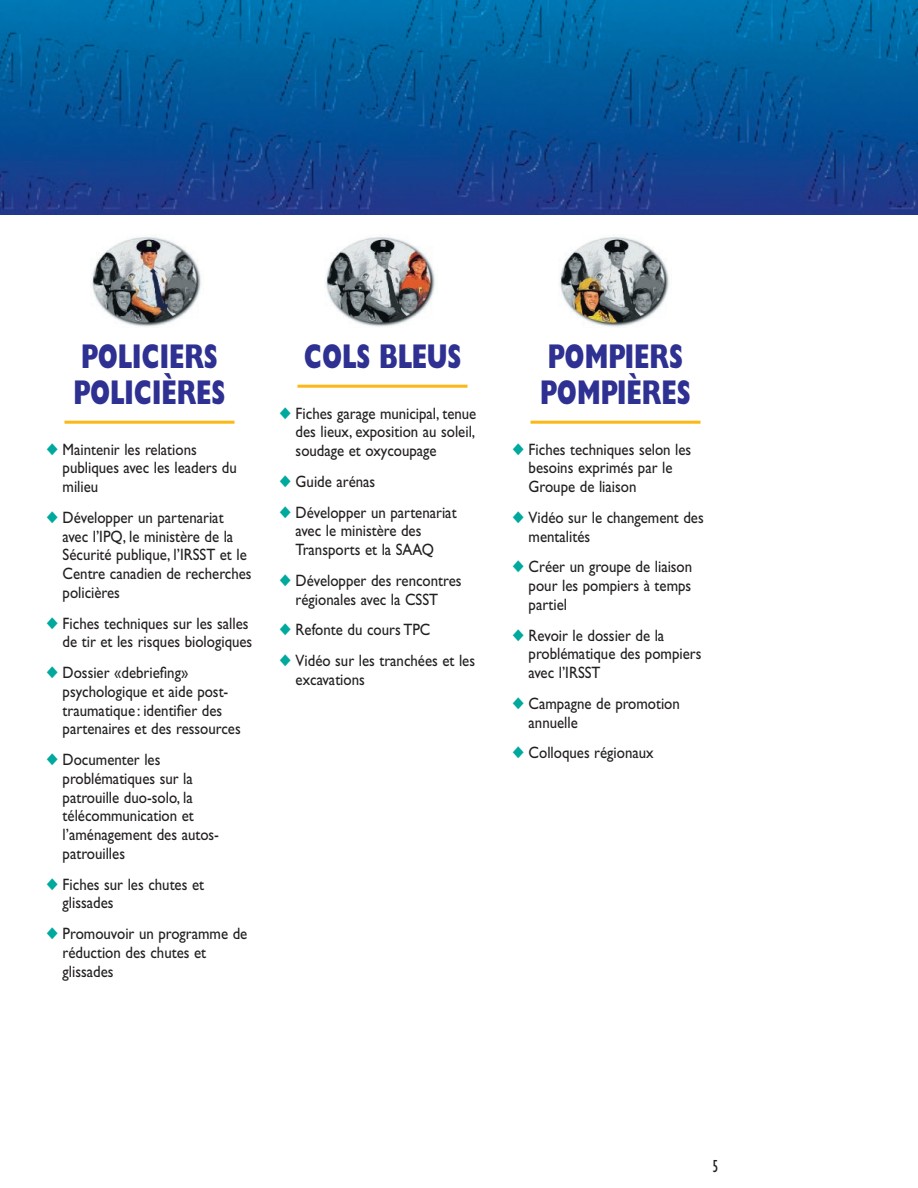
<style>
.page{position:relative;width:918px;height:1188px;background:#fff}
.page>*{position:absolute;margin:0;border:0;box-sizing:border-box;transform-origin:0 0}
.t1{font:800 34.5px/36px "Gill Sans";color:#2e3092;scale:.7 1}
.t2{font:condensed 18px "Gill Sans";color:#231f20;scale:.9 1}
.t3{font:16.5px/18.8px "Gill Sans";color:#231f20;scale:.9 1}
.s1{color:#00a99d}
</style>
<div class="page">
<hr style="left:64px;top:421px;width:170px;height:3px;background:#fcb814">
<hr style="left:297px;top:385px;width:171px;height:3px;background:#fcb814">
<hr style="left:531px;top:421px;width:169px;height:3px;background:#fcb814">
<img style="left:0;top:0;width:918px;height:214px">
<img style="left:91px;top:234px;width:111px;height:93px">
<img style="left:325px;top:236px;width:111px;height:91px">
<img style="left:559px;top:236px;width:111px;height:92px">
<h1 class="t1" style="left:74px;top:342px;width:219px">POLICIERS<br>POLICIÈRES</h1>
<p class="t3" style="left:63px;top:442px;width:195px;text-indent:-16px"><span class="s1">◆</span> Maintenir les relations publiques avec les leaders du milieu</p>
<p class="t3" style="left:63px;top:510px;width:211px;text-indent:-16px"><span class="s1">◆</span> Développer un partenariat avec l’IPQ, le ministère de la<br>Sécurité publique, l’IRSST et le<br>Centre canadien de recherches policières</p>
<p class="t3" style="left:46px;top:616px;width:230px;text-align:right"><span class="s1">◆</span> Fiches techniques sur les salles de tir et les risques biologiques</p>
<p class="t3" style="left:63px;top:665px;width:199px;text-indent:-16px"><span class="s1">◆</span> Dossier «debriefing» psychologique et aide post&shy;traumatique: identifier des partenaires et des ressources</p>
<p class="t3" style="left:63px;top:752px;width:175px;text-indent:-16px"><span class="s1">◆</span> Documenter les problématiques sur la patrouille duo-solo, la télécommunication et l’aménagement des autos&shy;patrouilles</p>
<p class="t3" style="left:63px;top:877px;width:159px;text-indent:-16px"><span class="s1">◆</span> Fiches sur les chutes et glissades</p>
<p class="t3" style="left:63px;top:926px;width:207px;text-indent:-16px"><span class="s1">◆</span> Promouvoir un programme de réduction des chutes et glissades</p>
<h1 class="t1" style="left:304px;top:342px;width:226px">COLS BLEUS</h1>
<p class="t3" style="left:296px;top:406px;width:202px;text-align:justify;text-indent:-16px"><span class="s1">◆</span> Fiches garage municipal, tenue des lieux, exposition au soleil, soudage et oxycoupage</p>
<p class="t3" style="left:279px;top:474px;width:108px"><span class="s1">◆</span> Guide arénas</p>
<p class="t3" style="left:296px;top:505px;width:180px;text-indent:-16px"><span class="s1">◆</span> Développer un partenariat avec le ministère des<br>Transports et la SAAQ</p>
<p class="t3" style="left:279px;top:573px;width:204px;text-align:center"><span class="s1">◆</span> Développer des rencontres régionales avec la CSST</p>
<p class="t3" style="left:279px;top:622px;width:169px"><span class="s1">◆</span> Refonte du cours TPC</p>
<p class="t3" style="left:296px;top:653px;width:201px;text-indent:-16px"><span class="s1">◆</span> Vidéo sur les tranchées et les excavations</p>
<h1 class="t1" style="left:540px;top:342px;width:216px">POMPIERS<br>POMPIÈRES</h1>
<p class="t3" style="left:529px;top:442px;width:182px;text-indent:-16px"><span class="s1">◆</span> Fiches techniques selon les besoins exprimés par le<br>Groupe de liaison</p>
<p class="t3" style="left:529px;top:510px;width:196px;text-indent:-16px"><span class="s1">◆</span> Vidéo sur le changement des mentalités</p>
<p class="t3" style="left:529px;top:559px;width:183px;text-align:justify;text-indent:-16px"><span class="s1">◆</span> Créer un groupe de liaison pour les pompiers à temps partiel</p>
<p class="t3" style="left:529px;top:628px;width:194px;text-indent:-16px"><span class="s1">◆</span> Revoir le dossier de la problématique des pompiers avec l’IRSST</p>
<p class="t3" style="left:529px;top:696px;width:170px;text-indent:-16px"><span class="s1">◆</span> Campagne de promotion annuelle</p>
<p class="t3" style="left:513px;top:745px;width:158px"><span class="s1">◆</span> Colloques régionaux</p>
<p class="t2" style="left:713px;top:1159px;width:8px">5</p>
</div>
